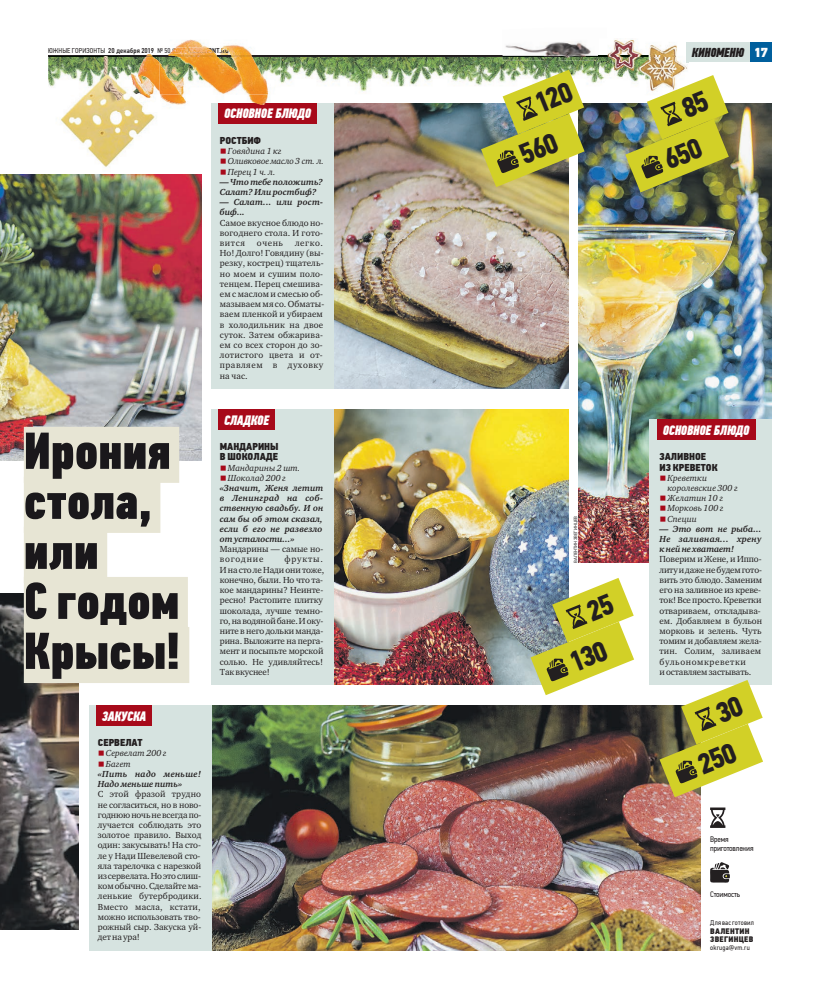
<style>
.page{position:relative;width:820px;height:993px;background:#fff}
.page>*{position:absolute;margin:0;border:0;box-sizing:border-box;transform-origin:0 0}
.t1{font:52px/50px "PF Din Text Comp Pro X Black";color:#1a181b}
.t2{font:700 28.8px/40.8px "PF Din Text Cond Pro";color:#231f20}
.t3{font:italic 13.6px "PF Din Text Comp Pro X Black";letter-spacing:-.015em;color:#fff}
.t4{font:italic 13px "PF Din Text Comp Pro X Black";letter-spacing:-.015em;color:#231f20}
.t5{font:10px/10.2px "PF Din Text Cond Pro X Black";letter-spacing:-.005em;color:#231f20}
.t6{font:9px/10.2px "Charter ITC";color:#231f20}
.t7{font:italic 700 9px/10.2px "Charter ITC";letter-spacing:.005em;color:#231f20}
.t8{font:italic 9px/10.2px "Charter ITC";color:#231f20}
.t9{font:8px/9px "PF Din Text Cond Pro";letter-spacing:-.015em;color:#231f20}
.t10{font:8px/8px "PF Din Text Cond Pro X Black";letter-spacing:.03em;color:#231f20}
.t11{font:7px "PF Din Text Cond Pro";letter-spacing:.025em;color:#231f20}
.t12{font:500 7px "PF Din Text Cond Pro";color:#231f20}
.t13{font:4.5px "PF Din Text Pro";color:#231f20}
.s1{font-weight:500}
.s2{color:#252122}
.s3{color:#f6a156}
.s4{color:#f7b68e}
.s5{color:#f8ac6b}
.s6{font-weight:500;color:#f8a820}
.s7{font-weight:500;color:#f8b675}
.s8{font-weight:500;color:#363232}
.s9{font-weight:500;color:#f6a121}
.s10{font-weight:500;color:#facc5e}
.s11{font-family:"PF Din Text Pro";font-style:normal;font-size:8px;color:#a70a1a}
.s12{font-family:"PF Din Text Pro";font-size:8px;color:#a70a1a}
.s13{font-style:italic}
.s14{font-weight:700;font-style:italic}
.s15{font-family:"PF Din Text Pro";font-weight:400;font-style:normal;font-size:8px;color:#a70a1a}
.s16{font-weight:400}
.s17{font-weight:400;font-style:normal}
.s18{font-family:"PF Din Text Pro";font-weight:900;font-style:normal;color:#fff}
</style>
<div class="page">
<div style="left:685px;top:43px;width:64px;height:19px;background:#d6e3e0"></div>
<div style="left:749px;top:43px;width:22px;height:19px;background:#005f9d"></div>
<img style="left:117px;top:55px;width:163px;height:53px">
<img style="left:48px;top:57px;width:575px;height:35px">
<img style="left:268px;top:57px;width:12px;height:37px">
<hr style="left:48px;top:56px;width:627px;height:1px;background:#231f20">
<img style="left:598px;top:39px;width:37px;height:38px">
<img style="left:49px;top:57px;width:106px;height:110px">
<img style="left:117px;top:94px;width:43px;height:17px">
<img style="left:117px;top:56px;width:28px;height:1px">
<img style="left:623px;top:42px;width:64px;height:35px">
<svg style="left:685px;top:43px;width:2px;height:19px"></svg>
<img style="left:623px;top:42px;width:21px;height:14px">
<img style="left:333px;top:103px;width:234px;height:286px">
<div style="left:211px;top:103px;width:122px;height:286px;background:#d6e3e0"></div>
<div style="left:218px;top:103px;width:98px;height:20px;background:#a70a1a"></div>
<img style="left:333px;top:409px;width:234px;height:275px">
<div style="left:211px;top:409px;width:122px;height:275px;background:#d6e3e0"></div>
<div style="left:218px;top:409px;width:56px;height:20px;background:#a70a1a"></div>
<img style="left:0;top:174px;width:201px;height:286px">
<img style="left:211px;top:705px;width:489px;height:245px">
<div style="left:89px;top:705px;width:122px;height:245px;background:#d6e3e0"></div>
<div style="left:96px;top:705px;width:56px;height:20px;background:#a70a1a"></div>
<img style="left:578px;top:103px;width:193px;height:459px">
<div style="left:649px;top:419px;width:122px;height:265px;background:#d6e3e0"></div>
<div style="left:656px;top:419px;width:99px;height:21px;background:#a70a1a"></div>
<svg style="left:530px;top:577px;width:104px;height:118px"></svg>
<svg style="left:659px;top:680px;width:103px;height:117px"></svg>
<img style="left:625px;top:75px;width:103px;height:117px">
<svg style="left:710px;top:807px;width:15px;height:20px"></svg>
<svg style="left:710px;top:862px;width:19px;height:20px"></svg>
<img style="left:0;top:593px;width:79px;height:336px">
<div style="left:24px;top:426px;width:155px;height:56px;background:#e7e5d4"></div>
<div style="left:24px;top:476px;width:136px;height:56px;background:#e7e5d4"></div>
<div style="left:24px;top:526px;width:83px;height:56px;background:#e7e5d4"></div>
<div style="left:24px;top:576px;width:164px;height:56px;background:#e7e5d4"></div>
<div style="left:24px;top:626px;width:165px;height:56px;background:#e7e5d4"></div>
<img style="left:481px;top:70px;width:103px;height:117px">
<img style="left:502px;top:39px;width:104px;height:17px">
<img style="left:502px;top:56px;width:96px;height:5px">
<svg style="left:598px;top:56px;width:74px;height:5px"></svg>
<img style="left:169px;top:40px;width:98px;height:63px">
<img style="left:186px;top:57px;width:82px;height:37px">
<img style="left:186px;top:56px;width:66px;height:1px">
<img style="left:170px;top:47px;width:58px;height:6px">
<svg style="left:255px;top:103px;width:10px;height:2px"></svg>
<img style="left:146px;top:54px;width:40px;height:50px">
<img style="left:160px;top:63px;width:21px;height:31px">
<img style="left:138px;top:57px;width:22px;height:36px">
<svg style="left:145px;top:54px;width:8px;height:3px"></svg>
<p class="t11" style="left:48px;top:46px;width:182px">ЮЖНЫЕ ГОРИЗОНТЫ <span class="s1">20 декабря 2019</span> № 5<span class="s2">0</span> <span class="s3">(8</span><span class="s4">75</span><span class="s5">)</span> <span class="s6">UGO</span><span class="s7">RIZ</span><span class="s8">O</span><span class="s9">N</span> <span class="s1">R</span><span class="s10">U</span></p>
<p class="t12" style="left:216px;top:46px;width:6px">T.</p>
<p class="t1" style="left:24px;top:426px;width:159px">Ирония стола, или<br>С годом<br>Крысы!</p>
<p class="t3" style="left:102px;top:710px;width:46px">ЗАКУСКА</p>
<p class="t5" style="left:98px;top:738px;width:46px">СЕРВЕЛАТ</p>
<p class="t8" style="left:98px;top:748px;width:70px"><span class="s11">■</span>Сервелат 200 г</p>
<p class="t6" style="left:98px;top:758px;width:105px"><span class="s12">■</span><span class="s13">Багет<br></span><span class="s14">«Пить надо меньше!<br>Надо меньше пить»<br></span>С этой фразой трудно не согласиться, но в ново&shy;годнюю ночь не всегда по&shy;лучается соблюдать это золотое правило. Выход один: закусывать! На сто&shy;ле у Нади Шевелевой сто&shy;яла тарелочка с нарезкой из сервелата. Но это слиш&shy;ком обычно. Сделайте ма&shy;ленькие бутербродики.<br>Вместо масла, кстати, можно использовать тво&shy;рожный сыр. Закуска уй&shy;дет на ура!</p>
<p class="t3" style="left:224px;top:108px;width:88px">ОСНОВНОЕ БЛЮДО</p>
<p class="t5" style="left:220px;top:136px;width:43px">РОСТБИФ</p>
<p class="t8" style="left:220px;top:146px;width:63px"><span class="s11">■</span>Говядина 1 кг</p>
<p class="t8" style="left:220px;top:156px;width:106px"><span class="s11">■</span>Оливковое масло 3 ст. л.</p>
<p class="t8" style="left:220px;top:166px;width:57px"><span class="s11">■</span>Перец 1 ч. л.</p>
<p class="t7" style="left:220px;top:177px;width:105px">— Что тебе положить?<br>Салат? Или ростбиф?</p>
<p class="t6" style="left:220px;top:197px;width:105px"><span class="s14">— Салат... или рост&shy;биф...<br></span>Самое вкусное блюдо но&shy;вогоднего стола. И гото&shy;вится</p>
<p class="t6" style="left:220px;top:238px;width:106px;text-indent:75px">легко.<br>Но! Долго! Говядину (вы&shy;резку, кострец) тщатель&shy;но моем и сушим поло&shy;тенцем. Перец смешива&shy;ем с маслом и смесью об&shy;мазываем мя со. Обматы&shy;ваем пленкой и убираем в холодильник на двое суток. Затем обжарива&shy;ем со всех сторон до зо&shy;лотистого цвета и от&shy;правляем в духовку на час.</p>
<p class="t3" style="left:224px;top:414px;width:46px">СЛАДКОЕ</p>
<p class="t5" style="left:220px;top:442px;width:60px">МАНДАРИНЫ<br>В ШОКОЛАДЕ</p>
<p class="t8" style="left:220px;top:462px;width:82px"><span class="s11">■</span>Мандарины 2 шт.</p>
<p class="t7" style="left:220px;top:472px;width:105px"><span class="s15">■</span><span class="s16">Шоколад 200 г </span>«Значит, Женя летит в Ленинград на соб&shy;ственную свадьбу. И он сам бы об этом сказал, если б его не развезло от усталости...»<br><span class="s17">Мандарины — самые но&shy;вогодние</span></p>
<p class="t6" style="left:257px;top:238px;width:28px">очень</p>
<p class="t6" style="left:220px;top:554px;width:106px;text-indent:65px">фрукты.<br>И на сто ле Нади они тоже, конечно, были. Но что та&shy;кое мандарины? Неинте&shy;ресно! Растопите плитку шоколада, лучше темно&shy;го, на водяной бане. И оку&shy;ните в него дольки манда&shy;рина. Выложите на перга&shy;мент и посыпьте морской солью. Не удивляйтесь!<br>Так вкуснее!</p>
<p class="t2" style="left:497px;top:98px;width:74px;line-height:41.4px;text-indent:33px;rotate:-22deg">120<br>560</p>
<p class="t4" style="left:691px;top:47px;width:78px">КИНОМЕНЮ <span class="s18">17</span></p>
<p class="t2" style="left:641px;top:105px;width:64px;text-indent:36px;rotate:-22deg">85<br>650</p>
<p class="t13" style="left:573px;top:562px;width:48px;rotate:-90deg">ВАЛЕНТИНЗВЕГИНЦЕВ</p>
<p class="t2" style="left:547px;top:607px;width:64px;text-indent:36px;rotate:-22deg">25<br>130</p>
<p class="t3" style="left:662px;top:424px;width:88px">ОСНОВНОЕ БЛЮДО</p>
<p class="t5" style="left:659px;top:452px;width:60px">ЗАЛИВНОЕ<br>ИЗ КРЕВЕТОК</p>
<p class="t8" style="left:667px;top:472px;width:72px;text-indent:-8px"><span class="s11">■</span> Креветки королевские 300 г</p>
<p class="t8" style="left:659px;top:493px;width:65px"><span class="s11">■</span>Желатин 10 г</p>
<p class="t8" style="left:659px;top:503px;width:66px"><span class="s11">■</span>Морковь 100 г</p>
<p class="t8" style="left:659px;top:513px;width:39px"><span class="s11">■</span>Специи</p>
<p class="t6" style="left:659px;top:523px;width:104px"><span class="s14">— Это вот не рыба...<br>Не заливная... хрену к ней не хватает!<br></span>Поверим и Жене, и Иппо&shy;литу и даже не будем гото&shy;вить это блюдо. Заменим его на заливное из креве&shy;ток! Все просто. Креветки отвариваем, откладыва&shy;ем. Добавляем в бульон морковь и зелень. Чуть томим и добавляем жела&shy;тин. Солим, заливаем буль оном креветки<br>и оставляем застывать.</p>
<p class="t2" style="left:676px;top:709px;width:64px;text-indent:36px;rotate:-22deg">30<br>250</p>
<p class="t9" style="left:709px;top:834px;width:45px">Время приготовления</p>
<p class="t9" style="left:709px;top:889px;width:31px">Стоимость</p>
<p class="t11" style="left:710px;top:918px;width:45px">Для васготовил</p>
<p class="t10" style="left:710px;top:927px;width:44px">ВАЛЕНТИН<br>ЗВЕГИНЦЕВ</p>
<p class="t11" style="left:710px;top:943px;width:41px">okruga@vm.ru</p>
</div>
